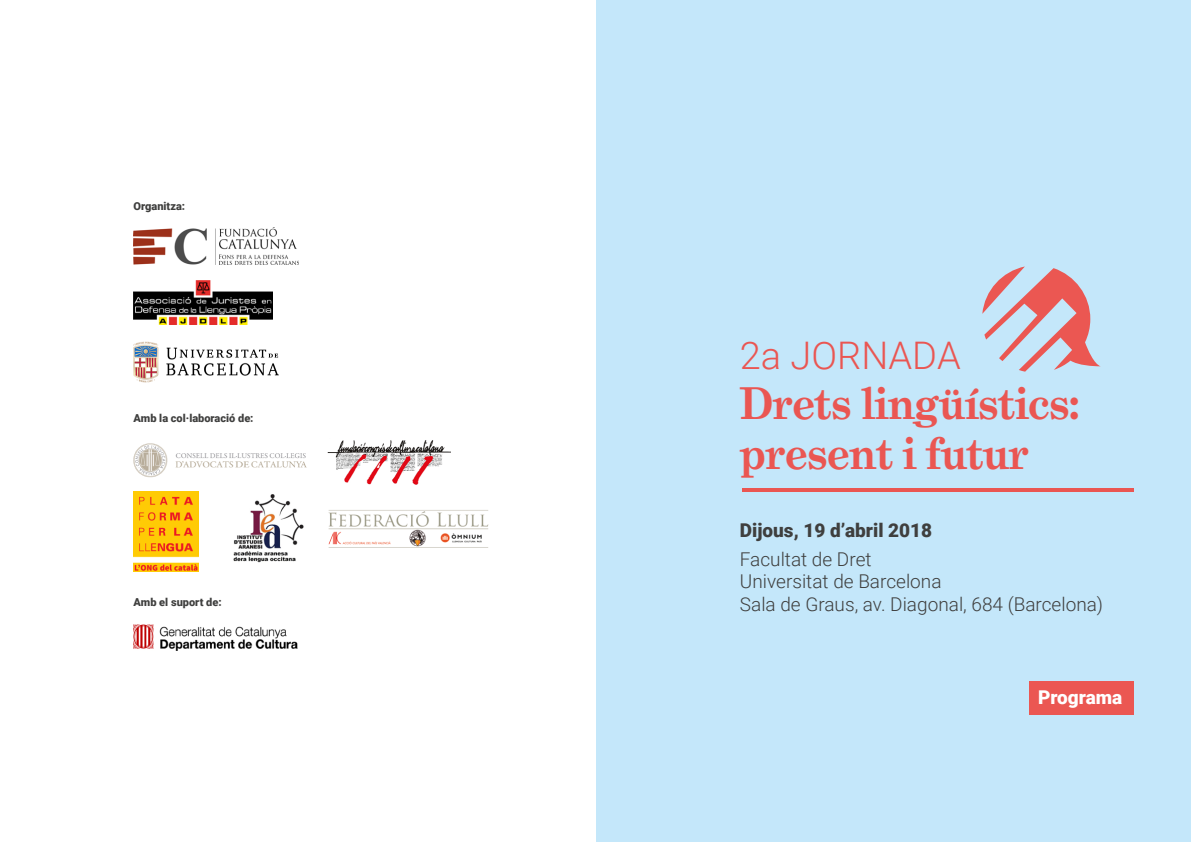
<style>
.page{position:relative;width:1191px;height:842px;background:#fff}
.page>*{position:absolute;margin:0;border:0;box-sizing:border-box;transform-origin:0 0}
.t1{font:700 44px/50px "Grad";color:#ea5652}
.t2{font:300 38px "Roboto";color:#ea5652}
.t3{font:300 19px/22.8px "Roboto";color:#3f3f3e}
.t4{font:900 19px "Roboto";color:#3f3f3e}
.t5{font:900 19px "Roboto";color:#fff}
.t6{font:900 11px "Roboto";color:#3f3f3e}
</style>
<div class="page">
<img style="left:133px;top:227px;width:165px;height:37px">
<img style="left:134px;top:624px;width:164px;height:26px">
<img style="left:133px;top:281px;width:139px;height:43px">
<img style="left:133px;top:341px;width:146px;height:42px">
<img style="left:133px;top:492px;width:65px;height:80px">
<div style="left:596px;top:0;width:595px;height:842px;background:#c4e7fa"></div>
<hr style="left:742px;top:489px;width:392px;height:3px;background:#ea5652">
<svg style="left:982px;top:266px;width:119px;height:106px"></svg>
<div style="left:1029px;top:681px;width:105px;height:33px;background:#eb5752"></div>
<img style="left:233px;top:494px;width:71px;height:69px">
<img style="left:328px;top:510px;width:161px;height:37px">
<img style="left:133px;top:443px;width:174px;height:35px">
<img style="left:328px;top:440px;width:123px;height:45px">
<p class="t6" style="left:133px;top:199px;width:53px">Organitza:</p>
<p class="t6" style="left:133px;top:410px;width:122px">Amb la col·laboració de:</p>
<p class="t6" style="left:133px;top:595px;width:90px">Amb el suport de:</p>
<h2 class="t2" style="left:740px;top:329px;width:222px">2a JORNADA</h2>
<h1 class="t1" style="left:740px;top:378px;width:341px">Drets lingüístics: present i futur</h1>
<p class="t4" style="left:740px;top:517px;width:194px">Dijous, 19 d’abril 2018</p>
<p class="t3" style="left:740px;top:547px;width:365px">Facultat de Dret<br>Universitat de Barcelona<br>Sala de Graus, av. Diagonal, 684 (Barcelona)</p>
<p class="t5" style="left:1038px;top:684px;width:86px">Programa</p>
</div>
